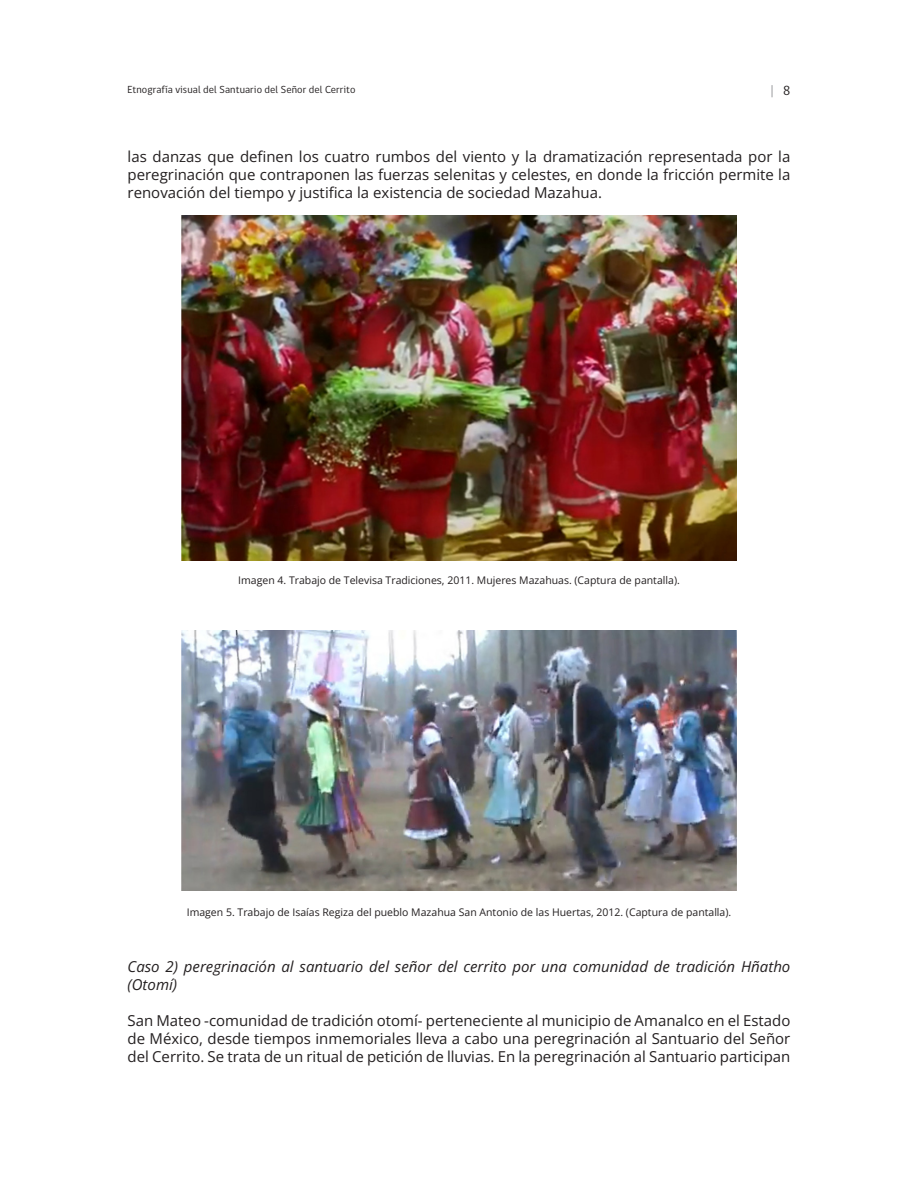
<style>
.page{position:relative;width:918px;height:1188px;background:#fff}
.page>*{position:absolute;margin:0;border:0;box-sizing:border-box;transform-origin:0 0}
.parraforav{font:15px/18px "Open Sans";color:#231f20;text-align:justify}
.subtituo2rav{font:italic 15px/18px "Open Sans";color:#231f20}
.t1{font:13.5px "gob CL";color:#808285}
.piesfotorav{font:10.5px "Open Sans";color:#231f20}
.t2{font:10.5px "gob CL";letter-spacing:.01em;color:#231f20}
.s1{color:#231f20}
</style>
<div class="page">
<img style="left:181px;top:215px;width:556px;height:345px">
<img style="left:181px;top:630px;width:556px;height:260px">
<p class="t2" style="left:128px;top:82px;width:229px">Etnografía visual del Santuario del Señor del Cerrito</p>
<p class="t1" style="left:770px;top:82px;width:22px">| <span class="s1">8</span></p>
<p class="parraforav" style="left:128px;top:147px;width:664px">las danzas que definen los cuatro rumbos del viento y la dramatización representada por la peregrinación que contraponen las fuerzas selenitas y celestes, en donde la fricción permite la renovación del tiempo y justifica la existencia de sociedad Mazahua.</p>
<p class="piesfotorav" style="left:238px;top:573px;width:443px">Imagen 4. Trabajo de Televisa Tradiciones, 2011. Mujeres Mazahuas. (Captura de pantalla).</p>
<p class="piesfotorav" style="left:187px;top:905px;width:546px">Imagen 5. Trabajo de Isaías Regiza del pueblo Mazahua San Antonio de las Huertas, 2012. (Captura de pantalla).</p>
<p class="subtituo2rav" style="left:128px;top:957px;width:664px">Caso 2) peregrinación al santuario del señor del cerrito por una comunidad de tradición Hñatho (Otomí)</p>
<p class="parraforav" style="left:128px;top:1011px;width:664px">San Mateo -comunidad de tradición otomí- perteneciente al municipio de Amanalco en el Estado de México, desde tiempos inmemoriales lleva a cabo una peregrinación al Santuario del Señor del Cerrito. Se trata de un ritual de petición de lluvias. En la peregrinación al Santuario participan</p>
</div>
